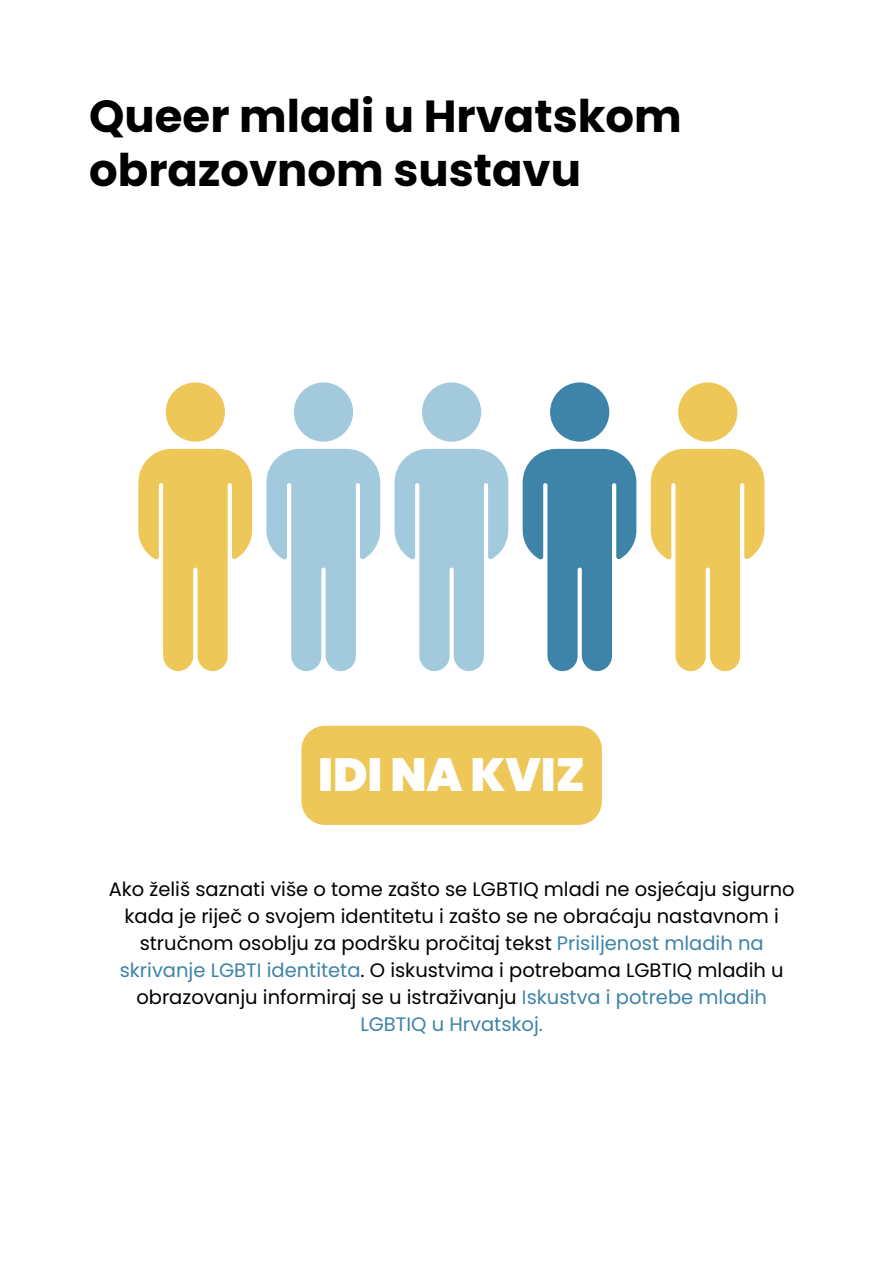
<style>
.page{position:relative;width:893px;height:1263px;background:#fff}
.page>*{position:absolute;margin:0;border:0;box-sizing:border-box;transform-origin:0 0}
.t1{font:900 46.5px "Poppins";color:#fff}
.t2{font:700 45px/54px "Poppins";color:#000}
.t3{font:19.5px/27px "Poppins";color:#000;text-align:center}
.s1{color:#3e83a8}
</style>
<div class="page">
<svg style="left:138px;top:449px;width:114px;height:222px"></svg>
<div style="left:166px;top:382px;width:59px;height:60px;background:#edc859;border-radius:50%"></div>
<svg style="left:266px;top:449px;width:114px;height:222px"></svg>
<div style="left:294px;top:382px;width:59px;height:60px;background:#a3c9dd;border-radius:50%"></div>
<svg style="left:651px;top:449px;width:113px;height:222px"></svg>
<div style="left:678px;top:382px;width:59px;height:60px;background:#edc859;border-radius:50%"></div>
<svg style="left:523px;top:449px;width:113px;height:222px"></svg>
<div style="left:550px;top:382px;width:59px;height:60px;background:#3e83a8;border-radius:50%"></div>
<svg style="left:395px;top:449px;width:113px;height:222px"></svg>
<div style="left:422px;top:382px;width:59px;height:60px;background:#a3c9dd;border-radius:50%"></div>
<div style="left:301px;top:726px;width:301px;height:99px;background:#edc859"></div>
<h2 class="t2" style="left:89px;top:89px;width:594px">Queer mladi u Hrvatskom obrazovnom sustavu</h2>
<h1 class="t1" style="left:318px;top:748px;width:269px">IDI NA KVIZ</h1>
<p class="t3" style="left:109px;top:876px;width:687px">Ako želiš saznati više o tome zašto se LGBTIQ mladi ne osjećaju sigurno kada je riječ o svojem identitetu i zašto se ne obraćaju nastavnom i stručnom osoblju za podršku pročitaj tekst <span class="s1">Prisiljenost mladih na skrivanje LGBTI identiteta</span>. O iskustvima i potrebama LGBTIQ mladih u obrazovanju informiraj se u istraživanju <span class="s1">Iskustva i potrebe mladih LGBTIQ u Hrvatskoj.</span></p>
</div>
